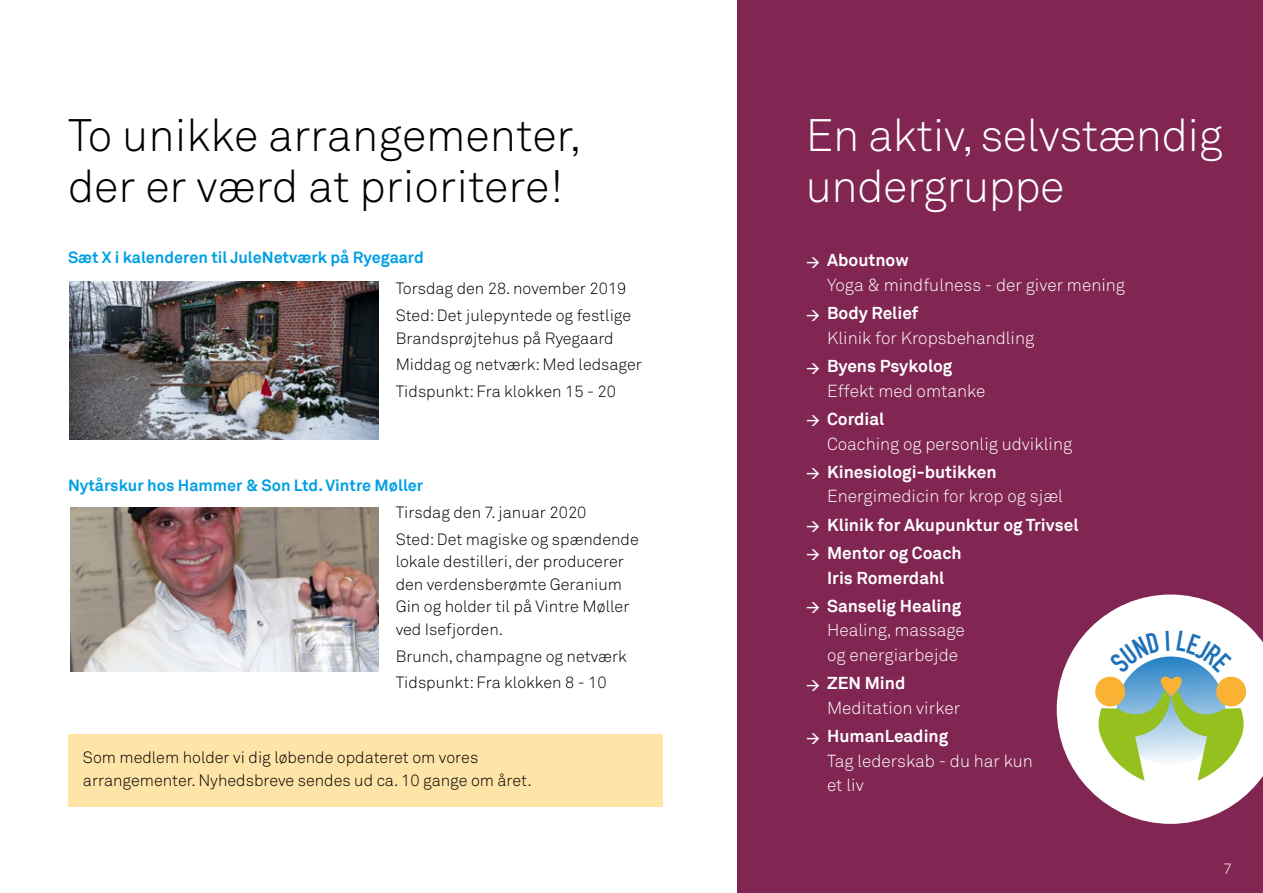
<style>
.page{position:relative;width:1263px;height:893px;background:#fff}
.page>*{position:absolute;margin:0;border:0;box-sizing:border-box;transform-origin:0 0}
.t1{font:300 45px/51px "Akkurat";color:#000}
.t2{font:300 45px/51px "Akkurat";letter-spacing:-.01em;color:#fff}
.t3{font:300 17.25px/24.6px "Akkurat";color:#fff}
.t4{font:700 17.25px/28.2px "Akkurat";color:#fff}
.t5{font:300 16.2px/26.7px "Akkurat";color:#000}
.t6{font:700 16.2px "Akkurat";color:#009fe3}
.t7{font:300 15px "Akkurat";color:#fff}
</style>
<div class="page">
<div style="left:68px;top:733px;width:595px;height:73px;background:#ffe4a7"></div>
<div style="left:738px;top:0;width:525px;height:893px;background:#812552"></div>
<svg style="left:1057px;top:594px;width:206px;height:230px;fill:#fff"></svg>
<img style="left:69px;top:281px;width:310px;height:158px">
<img style="left:70px;top:507px;width:309px;height:164px">
<svg style="left:1095px;top:631px;width:152px;height:150px;background:#c5d7b2"></svg>
<h1 class="t1" style="left:68px;top:111px;width:515px">To unikke arrangementer, der er værd at prioritere!</h1>
<p class="t6" style="left:68px;top:247px;width:357px">Sæt X i kalenderen til JuleNetværk på Ryegaard</p>
<p class="t5" style="left:396px;top:276px;width:237px">Torsdag den 28. november 2019<br>Sted: Det julepyntede og festlige</p>
<p class="t5" style="left:396px;top:325px;width:248px">Brandsprøjtehus på Ryegaard<br>Middag og netværk: Med ledsager<br>Tidspunkt: Fra klokken 15 - 20</p>
<p class="t6" style="left:68px;top:475px;width:357px">Nytårskur hos Hammer &amp; Son Ltd. Vintre Møller</p>
<p class="t5" style="left:396px;top:499px;width:245px">Tirsdag den 7. januar 2020<br>Sted: Det magiske og spændende</p>
<p class="t5" style="left:396px;top:551px;width:235px;line-height:22.5px">lokale destilleri, der producerer den verdensberømte Geranium<br>Gin og holder til på Vintre Møller ved Isefjorden.</p>
<p class="t5" style="left:396px;top:643px;width:233px">Brunch, champagne og netværk<br>Tidspunkt: Fra klokken 8 - 10</p>
<p class="t5" style="left:83px;top:746px;width:450px;line-height:22.5px">Som medlem holder vi dig løbende opdateret om vores arrangementer. Nyhedsbreve sendes ud ca. 10 gange om året.</p>
<h1 class="t2" style="left:806px;top:111px;width:418px">En aktiv, selvstændig undergruppe</h1>
<p class="t4" style="left:827px;top:246px;width:83px">Aboutnow</p>
<p class="t3" style="left:827px;top:273px;width:299px">Yoga &amp; mindfulness - der giver mening</p>
<p class="t4" style="left:827px;top:299px;width:93px">Body Relief</p>
<p class="t3" style="left:827px;top:326px;width:209px">Klinik for Kropsbehandling</p>
<p class="t4" style="left:827px;top:352px;width:127px">Byens Psykolog</p>
<p class="t3" style="left:827px;top:379px;width:160px">Effekt med omtanke</p>
<p class="t4" style="left:827px;top:405px;width:59px">Cordial</p>
<p class="t3" style="left:827px;top:431px;width:247px">Coaching og personlig udvikling</p>
<p class="t4" style="left:827px;top:458px;width:171px">Kinesiologi-butikken</p>
<p class="t3" style="left:827px;top:484px;width:237px">Energimedicin for krop og sjæl</p>
<p class="t4" style="left:827px;top:511px;width:253px">Klinik for Akupunktur og Trivsel<br>Mentor og Coach</p>
<p class="t4" style="left:827px;top:563px;width:136px">Iris Romerdahl<br>Sanselig Healing</p>
<p class="t3" style="left:827px;top:618px;width:139px">Healing, massage og energiarbejde</p>
<p class="t4" style="left:827px;top:669px;width:80px">ZEN Mind</p>
<p class="t3" style="left:827px;top:696px;width:135px">Meditation virker</p>
<p class="t4" style="left:827px;top:722px;width:123px">HumanLeading</p>
<p class="t3" style="left:827px;top:749px;width:207px">Tag lederskab - du har kun et liv</p>
<p class="t7" style="left:1224px;top:859px;width:10px">7</p>
</div>
